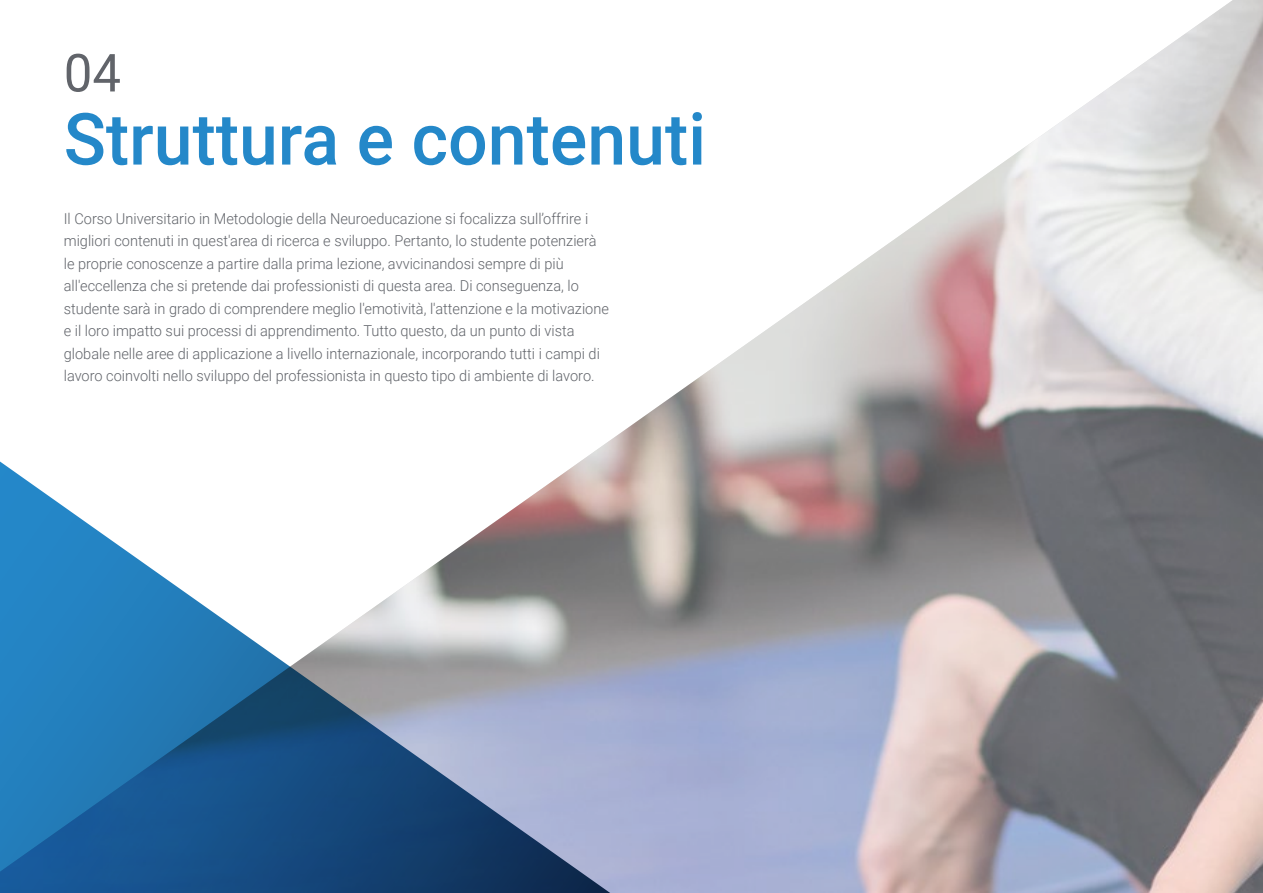
<style>
.page{position:relative;width:1263px;height:893px;background:#fff}
.page>*{position:absolute;margin:0;border:0;box-sizing:border-box;transform-origin:0 0}
.t1{font:500 72px "Roboto";color:#2488c9}
.t2{font:52.5px "Roboto";color:#61646a}
.t3{font:300 15px/22.5px "Roboto";color:#61646a}
</style>
<div class="page">
<img style="left:602px;top:0;width:661px;height:893px">
<svg style="left:0;top:446px;width:640px;height:447px"></svg>
<h2 class="t2" style="left:64px;top:36px;width:59px">04</h2>
<h1 class="t1" style="left:64px;top:89px;width:644px">Struttura e contenuti</h1>
<p class="t3" style="left:64px;top:207px;width:547px">Il Corso Universitario in Metodologie della Neuroeducazione si focalizza sull’offrire i migliori contenuti in quest'area di ricerca e sviluppo. Pertanto, lo studente potenzierà le proprie conoscenze a partire dalla prima lezione, avvicinandosi sempre di più all'eccellenza che si pretende dai professionisti di questa area. Di conseguenza, lo studente sarà in grado di comprendere meglio l'emotività, l'attenzione e la motivazione e il loro impatto sui processi di apprendimento. Tutto questo, da un punto di vista globale nelle aree di applicazione a livello internazionale, incorporando tutti i campi di lavoro coinvolti nello sviluppo del professionista in questo tipo di ambiente di lavoro.</p>
</div>
